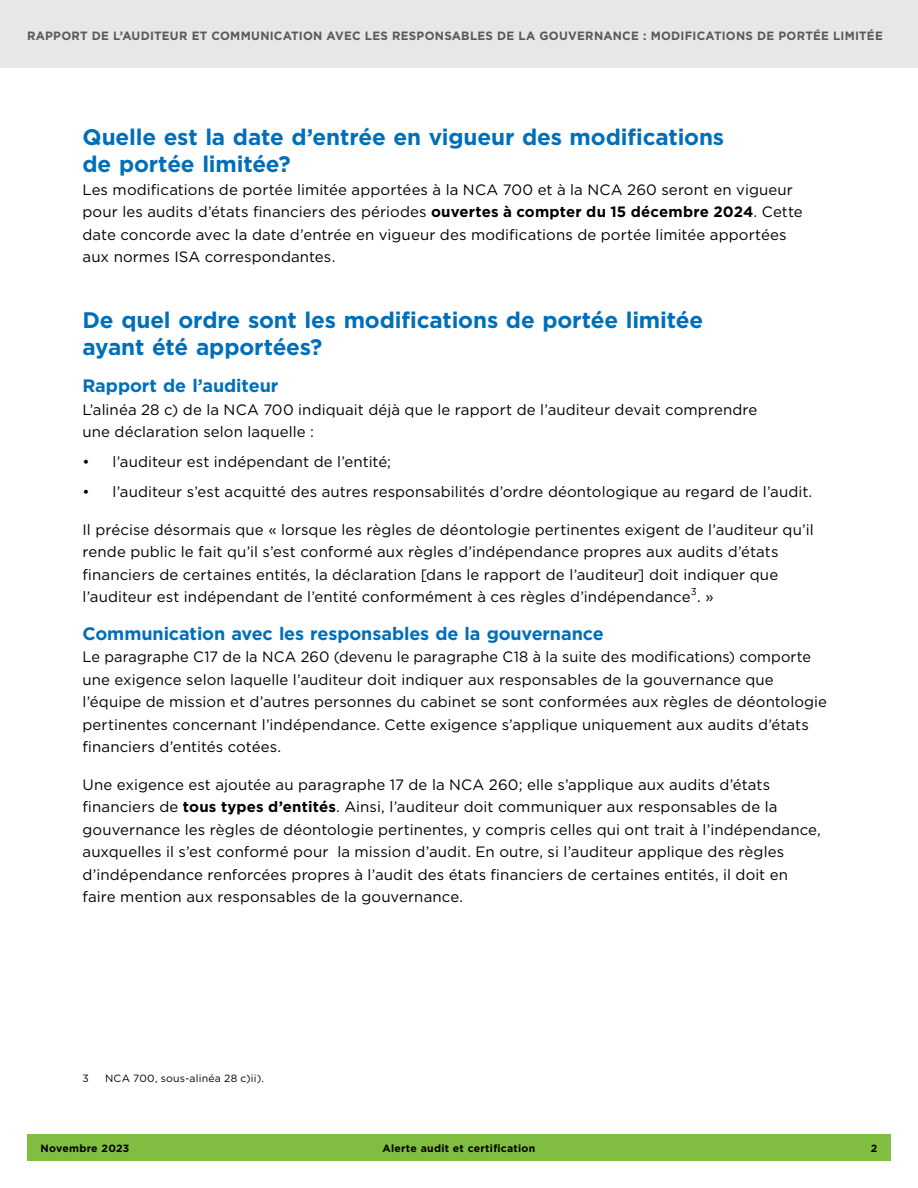
<style>
.page{position:relative;width:918px;height:1188px;background:#fff}
.page>*{position:absolute;margin:0;border:0;box-sizing:border-box;transform-origin:0 0}
.CPA_head1{font:700 22.5px/27px "Gotham";letter-spacing:-.01em;color:#006fba}
.CPA_head2{font:700 18px "Gotham";letter-spacing:-.005em;color:#006fba}
.CPA__body{font:15px/22.5px "Gotham";letter-spacing:.005em;color:#000}
.CPA__para1{font:15px/22.5px "Gotham";letter-spacing:.005em;color:#000}
.t1{font:700 12px "Gotham";letter-spacing:.025em;color:#58595b}
.t2{font:700 10.5px "Gotham";letter-spacing:.025em;color:#000}
.CPA__body-2{font:10.5px "Gotham";letter-spacing:.02em;color:#000}
.CPA__body-3{font:9.75px "Gotham";color:#000}
.s1{font-weight:700}
</style>
<div class="page">
<div style="left:27px;top:1134px;width:864px;height:27px;background:#81bd41"></div>
<div style="left:0;top:0;width:918px;height:68px;background:#e6e7e8"></div>
<p class="t1" style="left:27px;top:28px;width:857px">RAPPORT DE L’AUDITEUR ET COMMUNICATION AVEC LES RESPONSABLES DE LA GOUVERNANCE : MODIFICATIONS DE PORTÉE LIMITÉE</p>
<h1 class="CPA_head1" style="left:82px;top:124px;width:643px">Quelle est la date d’entrée en vigueur des modifications de portée limitée?</h1>
<p class="CPA__para1" style="left:82px;top:178px;width:722px">Les modifications de portée limitée apportées à la NCA 700 et à la NCA 260 seront en vigueur pour les audits d’états financiers des périodes <span class="s1">ouvertes à compter du 15 décembre 2024</span>. Cette date concorde avec la date d’entrée en vigueur des modifications de portée limitée apportées aux normes ISA correspondantes.</p>
<h1 class="CPA_head1" style="left:82px;top:306px;width:622px">De quel ordre sont les modifications de portée limitée ayant été apportées?</h1>
<h2 class="CPA_head2" style="left:82px;top:374px;width:197px">Rapport de l’auditeur</h2>
<p class="CPA__para1" style="left:82px;top:398px;width:676px">L’alinéa 28 c) de la NCA 700 indiquait déjà que le rapport de l’auditeur devait comprendre une déclaration selon laquelle :</p>
<p class="CPA__body" style="left:82px;top:450px;width:310px">• l’auditeur est indépendant de l’entité;</p>
<p class="CPA__body" style="left:82px;top:480px;width:731px">• l’auditeur s’est acquitté des autres responsabilités d’ordre déontologique au regard de l’audit.</p>
<p class="CPA__body" style="left:82px;top:518px;width:733px">Il précise désormais que « lorsque les règles de déontologie pertinentes exigent de l’auditeur qu’il rende public le fait qu’il s’est conformé aux règles d’indépendance propres aux audits d’états financiers de certaines entités, la déclaration [dans le rapport de l’auditeur] doit indiquer que l’auditeur est indépendant de l’entité conformément à ces règles d’indépendance . »</p>
<p class="CPA__body-3" style="left:691px;top:585px;width:7px">3</p>
<h2 class="CPA_head2" style="left:82px;top:622px;width:523px">Communication avec les responsables de la gouvernance</h2>
<p class="CPA__body" style="left:82px;top:645px;width:746px">Le paragraphe C17 de la NCA 260 (devenu le paragraphe C18 à la suite des modifications) comporte une exigence selon laquelle l’auditeur doit indiquer aux responsables de la gouvernance que l’équipe de mission et d’autres personnes du cabinet se sont conformées aux règles de déontologie pertinentes concernant l’indépendance. Cette exigence s’applique uniquement aux audits d’états financiers d’entités cotées.</p>
<p class="CPA__body" style="left:82px;top:773px;width:740px">Une exigence est ajoutée au paragraphe 17 de la NCA 260; elle s’applique aux audits d’états financiers de <span class="s1">tous types d’entités</span>. Ainsi, l’auditeur doit communiquer aux responsables de la gouvernance les règles de déontologie pertinentes, y compris celles qui ont trait à l’indépendance, auxquelles il s’est conformé pour la mission d’audit. En outre, si l’auditeur applique des règles d’indépendance renforcées propres à l’audit des états financiers de certaines entités, il doit en faire mention aux responsables de la gouvernance.</p>
<p class="CPA__body-2" style="left:82px;top:1072px;width:8px">3</p>
<p class="CPA__body-2" style="left:105px;top:1072px;width:160px">NCA 700, sous-alinéa 28 c)ii).</p>
<p class="t2" style="left:40px;top:1141px;width:90px">Novembre 2023</p>
<p class="t2" style="left:383px;top:1141px;width:154px">Alerte audit et certification</p>
<p class="t2" style="left:871px;top:1141px;width:8px">2</p>
</div>
